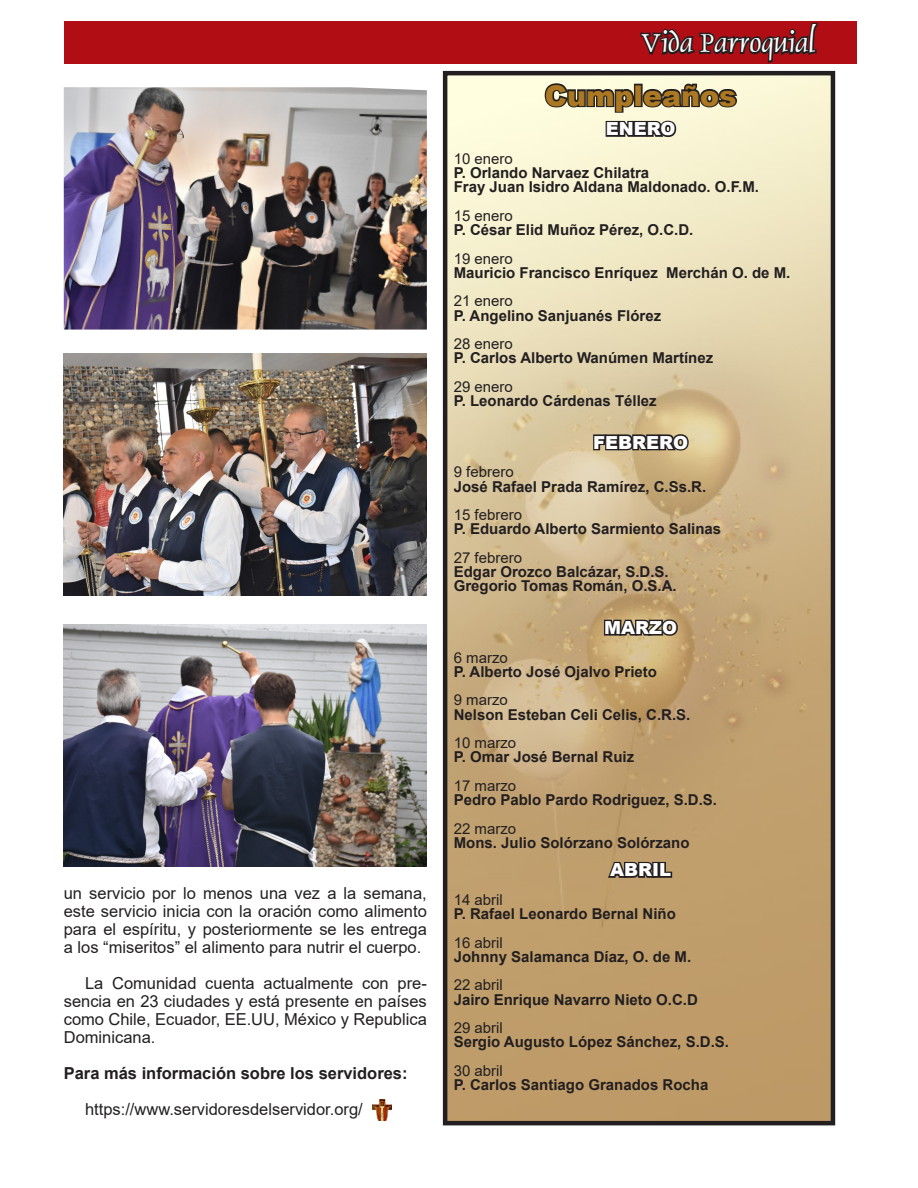
<style>
.page{position:relative;width:918px;height:1188px;background:#fff}
.page>*{position:absolute;margin:0;border:0;box-sizing:border-box;transform-origin:0 0}
.t1{font:30px "Dolphin Normal";color:#fff}
.t2{font:900 28.5px "Arial";color:#ac7922}
.t3{font:900 18px "Arial";color:#fff}
.t4{font:16.5px/18px "Arial";color:#231f20;text-align:justify}
.t5{font:700 16.5px "Arial";color:#231f20}
.t6{font:700 15px "Arial";color:#231f20}
.t7{font:15px "Arial";color:#231f20}
</style>
<div class="page">
<img style="left:448px;top:76px;width:382px;height:1044px">
<div style="left:443px;top:71px;width:392px;height:1054px;border:4px solid #231f20"></div>
<div style="left:64px;top:21px;width:793px;height:43px;background:#b00d15"></div>
<svg style="left:543px;top:23px;width:277px;height:116px"></svg>
<svg style="left:592px;top:432px;width:99px;height:21px;background:#635847"></svg>
<svg style="left:602px;top:600px;width:78px;height:41px;background:#927b58"></svg>
<svg style="left:606px;top:857px;width:68px;height:23px;background:#6e5b44"></svg>
<img style="left:372px;top:1100px;width:19px;height:21px">
<img style="left:64px;top:87px;width:363px;height:243px">
<img style="left:64px;top:354px;width:363px;height:242px">
<img style="left:64px;top:624px;width:363px;height:242px">
<p class="t4" style="left:64px;top:884px;width:365px">un servicio por lo menos una vez a la semana, este servicio inicia con la oración como alimento para el espíritu, y posteriormente se les entrega a los “miseritos” el alimento para nutrir el cuerpo.</p>
<p class="t4" style="left:64px;top:974px;width:365px;text-indent:21px">La Comunidad cuenta actualmente con pre&shy;sencia en 23 ciudades y está presente en países como Chile, Ecuador, EE.UU, México y Republica Dominicana.</p>
<p class="t5" style="left:64px;top:1062px;width:345px">Para más información sobre los servidores:</p>
<p class="t4" style="left:85px;top:1100px;width:279px">https://www.servidoresdelservidor.org/</p>
<p class="t1" style="left:641px;top:24px;width:176px">Vida Parroquial</p>
<p class="t2" style="left:545px;top:75px;width:193px">Cumpleaños</p>
<p class="t3" style="left:606px;top:116px;width:71px">ENERO</p>
<p class="t7" style="left:454px;top:148px;width:61px">10 enero</p>
<p class="t6" style="left:454px;top:162px;width:197px">P. Orlando Narvaez Chilatra</p>
<p class="t6" style="left:454px;top:176px;width:307px">Fray Juan Isidro Aldana Maldonado. O.F.M.</p>
<p class="t7" style="left:454px;top:205px;width:61px">15 enero</p>
<p class="t6" style="left:454px;top:219px;width:241px">P. César Elid Muñoz Pérez, O.C.D.</p>
<p class="t7" style="left:454px;top:248px;width:61px">19 enero</p>
<p class="t6" style="left:454px;top:262px;width:338px">Mauricio Francisco Enríquez Merchán O. de M.</p>
<p class="t7" style="left:454px;top:291px;width:61px">21 enero</p>
<p class="t6" style="left:454px;top:305px;width:209px">P. Angelino Sanjuanés Flórez</p>
<p class="t7" style="left:454px;top:333px;width:61px">28 enero</p>
<p class="t6" style="left:454px;top:347px;width:261px">P. Carlos Alberto Wanúmen Martínez</p>
<p class="t7" style="left:454px;top:376px;width:61px">29 enero</p>
<p class="t6" style="left:454px;top:390px;width:205px">P. Leonardo Cárdenas Téllez</p>
<p class="t3" style="left:593px;top:429px;width:96px">FEBRERO</p>
<p class="t7" style="left:454px;top:462px;width:62px">9 febrero</p>
<p class="t6" style="left:454px;top:476px;width:254px">José Rafael Prada Ramírez, C.Ss.R.</p>
<p class="t7" style="left:454px;top:504px;width:70px">15 febrero</p>
<p class="t6" style="left:454px;top:518px;width:269px">P. Eduardo Alberto Sarmiento Salinas</p>
<p class="t7" style="left:454px;top:547px;width:70px">27 febrero</p>
<p class="t6" style="left:454px;top:561px;width:217px">Edgar Orozco Balcázar, S.D.S.</p>
<p class="t6" style="left:454px;top:575px;width:225px">Gregorio Tomas Román, O.S.A.</p>
<p class="t3" style="left:604px;top:615px;width:74px">MARZO</p>
<p class="t7" style="left:454px;top:647px;width:56px">6 marzo</p>
<p class="t6" style="left:454px;top:661px;width:205px">P. Alberto José Ojalvo Prieto</p>
<p class="t7" style="left:454px;top:690px;width:56px">9 marzo</p>
<p class="t6" style="left:454px;top:704px;width:238px">Nelson Esteban Celi Celis, C.R.S.</p>
<p class="t7" style="left:454px;top:732px;width:64px">10 marzo</p>
<p class="t6" style="left:454px;top:746px;width:182px">P. Omar José Bernal Ruiz</p>
<p class="t7" style="left:454px;top:775px;width:64px">17 marzo</p>
<p class="t6" style="left:454px;top:789px;width:265px">Pedro Pablo Pardo Rodriguez, S.D.S.</p>
<p class="t7" style="left:454px;top:818px;width:64px">22 marzo</p>
<p class="t6" style="left:454px;top:832px;width:237px">Mons. Julio Solórzano Solórzano</p>
<p class="t3" style="left:610px;top:857px;width:63px">ABRIL</p>
<p class="t7" style="left:454px;top:889px;width:51px">14 abril</p>
<p class="t6" style="left:454px;top:903px;width:224px">P. Rafael Leonardo Bernal Niño</p>
<p class="t7" style="left:454px;top:932px;width:51px">16 abril</p>
<p class="t6" style="left:454px;top:946px;width:239px">Johnny Salamanca Díaz, O. de M.</p>
<p class="t7" style="left:454px;top:975px;width:51px">22 abril</p>
<p class="t6" style="left:454px;top:989px;width:246px">Jairo Enrique Navarro Nieto O.C.D</p>
<p class="t7" style="left:454px;top:1017px;width:51px">29 abril</p>
<p class="t6" style="left:454px;top:1031px;width:277px">Sergio Augusto López Sánchez, S.D.S.</p>
<p class="t7" style="left:454px;top:1060px;width:51px">30 abril</p>
<p class="t6" style="left:454px;top:1074px;width:256px">P. Carlos Santiago Granados Rocha</p>
</div>
